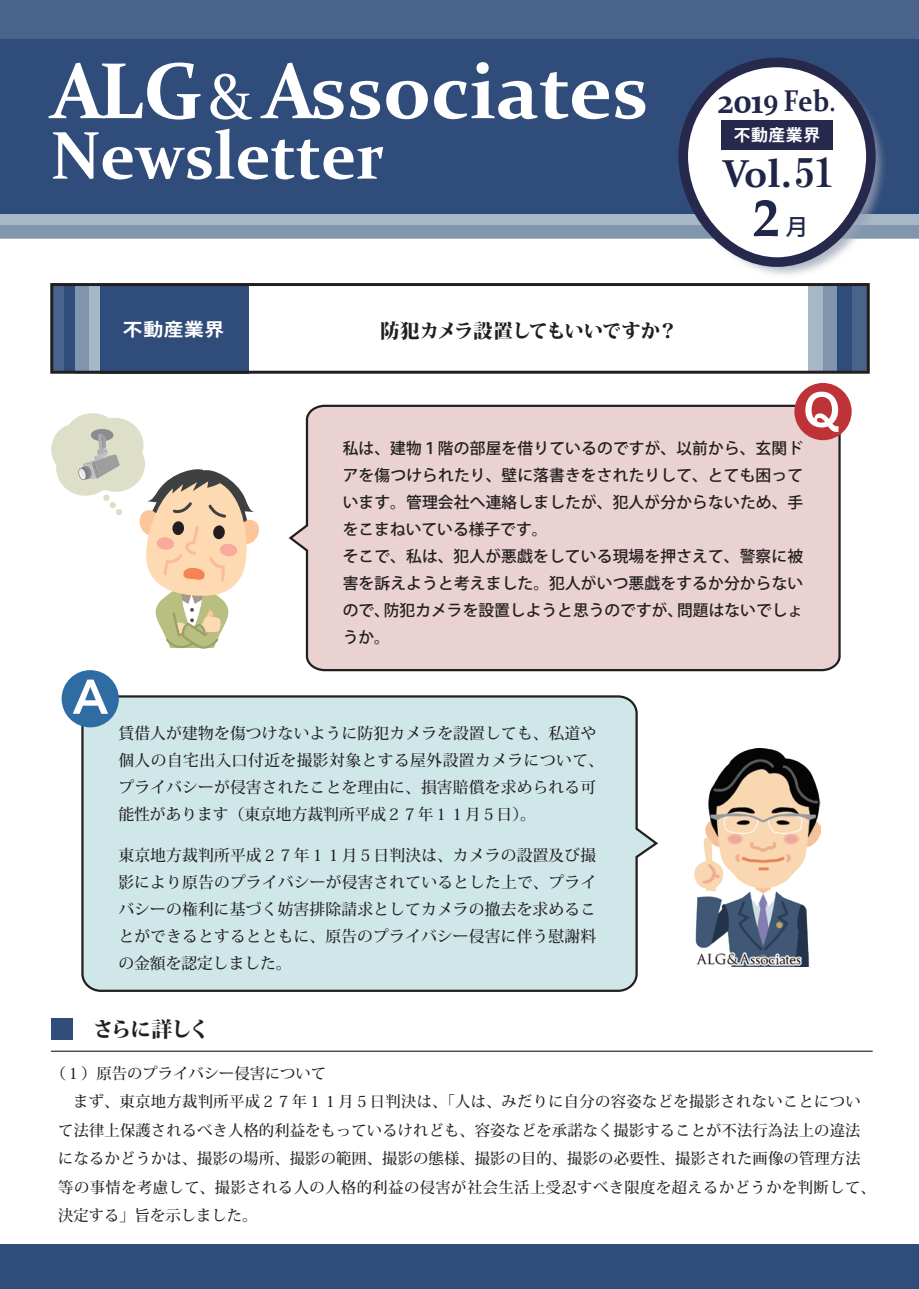
<style>
.page{position:relative;width:919px;height:1289px;background:#fff}
.page>*{position:absolute;margin:0;border:0;box-sizing:border-box;transform-origin:0 0}
.t1{font:700 79.8px "Constantia";color:#fff}
.t2{font:700 67.8px "Constantia";color:#fff;scale:.96 1}
.t3{font:700 54px "Palatino Linotype";color:#212749}
.t4{font:52.2px "DF Brush W7 WING RKSJ H";color:#fff}
.t5{font:700 39px "Constantia";color:#1f2546}
.t6{font:700 30px "Constantia";color:#212749;scale:.9 1}
.t7{font:500 22.5px "Ryo Gothic Plus N";color:#212749}
.t8{font:800 21px "Koz Min Pro";letter-spacing:-.07em;color:#231f20}
.t9{font:800 19.5px "Koz Min Pro";letter-spacing:-.05em;color:#231f20}
.t10{font:700 18px "Koz Go Pr 6 N";letter-spacing:.03em;color:#fff;scale:1.1 1}
.t11{font:700 16.5px "Koz Go Std";letter-spacing:.03em;color:#fff}
.t12{font:500 15.75px/27px "Koz Min Pro";letter-spacing:.01em;color:#231f20}
.t13{font:500 15.75px/27px "Koz Go Std";letter-spacing:.01em;color:#231f20}
.t14{font:500 15.3px "Koz Min Pro";letter-spacing:.01em;color:#231f20}
.t15{font:500 15.3px "Koz Min Pro";letter-spacing:.03em;color:#231f20}
.s1{font-weight:400;font-size:66px}
.s2{font-size:36.75px}
.s3{font-size:24px}
.s4{font-family:"HG Mincho E";font-weight:400}
</style>
<div class="page">
<div style="left:0;top:0;width:918px;height:214px;background:#304c7a"></div>
<svg style="left:0;top:214px;width:918px;height:24px;background:#91a4b9"></svg>
<div style="left:0;top:0;width:918px;height:39px;background:#4a638b"></div>
<div style="left:0;top:1244px;width:918px;height:44px;background:#304c7a"></div>
<img style="left:751px;top:125px;width:139px;height:150px">
<svg style="left:678px;top:58px;width:197px;height:209px"></svg>
<div style="left:720px;top:120px;width:112px;height:30px;background:#26294c"></div>
<div style="left:80px;top:695px;width:578px;height:297px;background:#cfe7e8"></div>
<div style="left:288px;top:404px;width:553px;height:268px;background:#ead1d2"></div>
<div style="left:794px;top:383px;width:57px;height:57px;background:#bd3337;border-radius:50%"></div>
<div style="left:52px;top:1018px;width:21px;height:21px;background:#304c7a"></div>
<hr style="left:51px;top:1050px;width:821px;height:1px;background:#000">
<div style="left:62px;top:670px;width:57px;height:57px;background:#2f6ca4;border-radius:50%"></div>
<div style="left:101px;top:285px;width:148px;height:88px;background:#304c7a"></div>
<div style="left:837px;top:285px;width:29px;height:86px;background:#304c7a"></div>
<div style="left:852px;top:285px;width:15px;height:86px;background:#4a638b"></div>
<svg style="left:808px;top:287px;width:29px;height:83px;background:#94a6ba"></svg>
<div style="left:52px;top:285px;width:23px;height:86px;background:#304c7a"></div>
<div style="left:51px;top:285px;width:13px;height:86px;background:#4a638b"></div>
<svg style="left:75px;top:287px;width:26px;height:83px;background:#8da0b6"></svg>
<div style="left:50px;top:283px;width:819px;height:91px;border:3px solid #231f20"></div>
<div style="left:51px;top:423px;width:50px;height:52px;background:#dedfc9;border-radius:50%"></div>
<div style="left:85px;top:418px;width:58px;height:55px;background:#dedfc9;border-radius:50%"></div>
<div style="left:87px;top:437px;width:58px;height:55px;background:#dedfc9;border-radius:50%"></div>
<div style="left:56px;top:440px;width:58px;height:56px;background:#dedfc9;border-radius:50%"></div>
<div style="left:63px;top:413px;width:58px;height:55px;background:#dedfc9;border-radius:50%"></div>
<svg style="left:137px;top:467px;width:122px;height:182px"></svg>
<div style="left:103px;top:494px;width:6px;height:7px;background:#dedfc9;border-radius:50%"></div>
<svg style="left:109px;top:502px;width:13px;height:13px"></svg>
<div style="left:91px;top:429px;width:22px;height:12px;background:#8c8c90;border-radius:50%"></div>
<svg style="left:78px;top:433px;width:42px;height:47px"></svg>
<img style="left:694px;top:748px;width:126px;height:218px">
<h1 class="t1" style="left:51px;top:36px;width:599px">ALG<span class="s1">&amp;</span>Associates</h1>
<h2 class="t2" style="left:51px;top:109px;width:348px">Newsletter</h2>
<p class="t10" style="left:123px;top:319px;width:94px">不動産業界</p>
<p class="t9" style="left:380px;top:316px;width:299px">防犯カメラ設置してもいいですか？</p>
<h3 class="t6" style="left:717px;top:80px;width:133px"><span class="s2">201</span>9 Feb<span class="s3">.</span></h3>
<p class="t11" style="left:734px;top:124px;width:88px">不動産業界</p>
<h3 class="t5" style="left:722px;top:146px;width:113px">Vol.<span class="s4">51</span></h3>
<h3 class="t3" style="left:752px;top:179px;width:28px">2</h3>
<h3 class="t7" style="left:785px;top:212px;width:24px">月</h3>
<h3 class="t4" style="left:803px;top:382px;width:38px">Q</h3>
<p class="t13" style="left:343px;top:435px;width:462px">私は、建物１階の部屋を借りているのですが、以前から、玄関ドアを傷つけられたり、壁に落書きをされたりして、とても困っています。管理会社へ連絡しましたが、犯人が分からないため、手をこまねいている様子です。<br>そこで、私は、犯人が悪戯をしている現場を押さえて、警察に被害を訴えようと考えました。犯人がいつ悪戯をするか分からないので、防犯カメラを設置しようと思うのですが、問題はないでしょうか。</p>
<h3 class="t4" style="left:72px;top:669px;width:38px">A</h3>
<p class="t12" style="left:118px;top:719px;width:487px">賃借人が建物を傷つけないように防犯カメラを設置しても、私道や個人の自宅出入口付近を撮影対象とする屋外設置カメラについて、プライバシーが侵害されたことを理由に、損害賠償を求められる可能性があります（東京地方裁判所平成２７年１１月５日）。</p>
<p class="t12" style="left:118px;top:840px;width:479px;text-align:justify">東京地方裁判所平成２７年１１月５日判決は、カメラの設置及び撮影により原告のプライバシーが侵害されているとした上で、プライバシーの権利に基づく妨害排除請求としてカメラの撤去を求めることができるとするとともに、原告のプライバシー侵害に伴う慰謝料の金額を認定しました。</p>
<h3 class="t8" style="left:93px;top:1013px;width:118px">さらに詳しく</h3>
<p class="t14" style="left:51px;top:1062px;width:277px">（１）原告のプライバシー侵害について</p>
<p class="t14" style="left:73px;top:1090px;width:789px">まず、東京地方裁判所平成２７年１１月５日判決は、「人は、みだりに自分の容姿などを撮影されないことについ</p>
<p class="t14" style="left:58px;top:1119px;width:803px">て法律上保護されるべき人格的利益をもっているけれども、容姿などを承諾なく撮影することが不法行為法上の違法</p>
<p class="t14" style="left:58px;top:1147px;width:803px">になるかどうかは、撮影の場所、撮影の範囲、撮影の態様、撮影の目的、撮影の必要性、撮影された画像の管理方法</p>
<p class="t15" style="left:58px;top:1176px;width:818px">等の事情を考慮して、撮影される人の人格的利益の侵害が社会生活上受忍すべき限度を超えるかどうかを判断して、</p>
<p class="t14" style="left:58px;top:1204px;width:200px">決定する」旨を示しました。</p>
</div>
